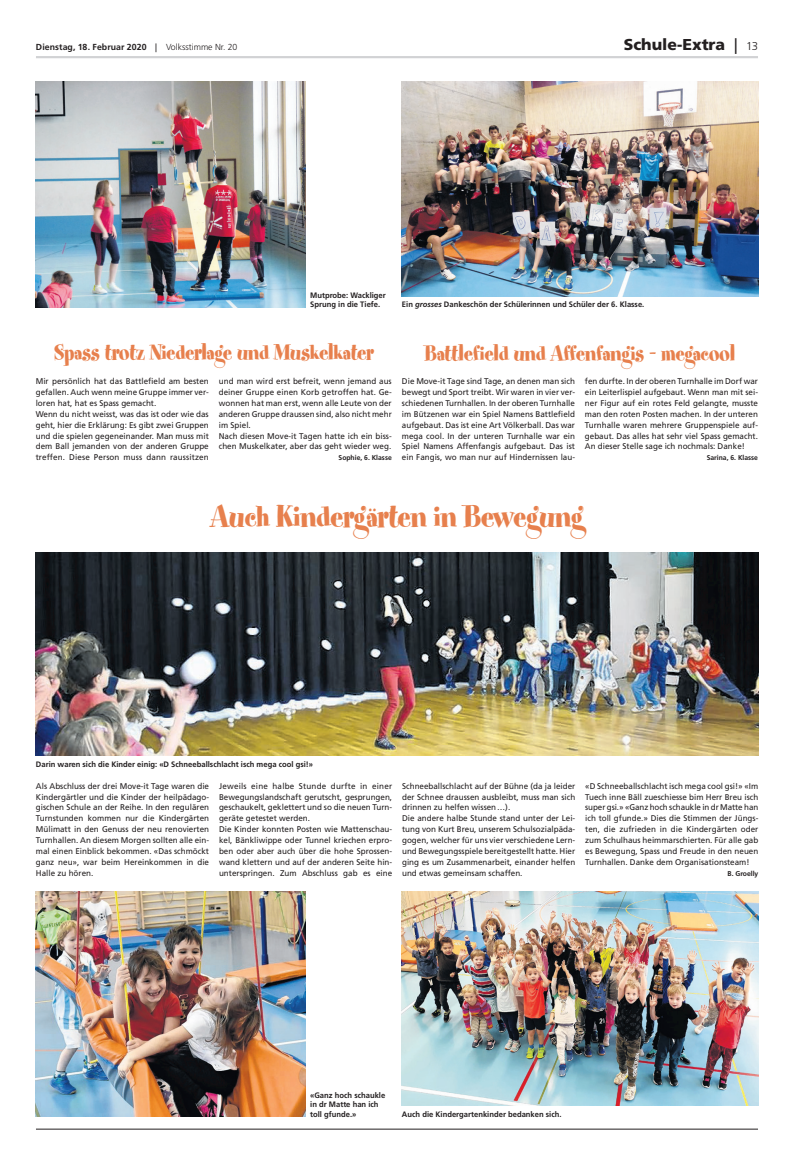
<style>
.page{position:relative;width:794px;height:1166px;background:#fff}
.page>*{position:absolute;margin:0;border:0;box-sizing:border-box;transform-origin:0 0}
.t1{font:35px "Spumoni LP";letter-spacing:-.015em;color:#e7804d}
.t2{font:24.5px "Spumoni LP";letter-spacing:-.015em;color:#e7804d}
.t3{font:900 15.75px "Frutiger LT Std";color:#231f20}
.t4{font:700 8.75px "Frutiger LT Std";letter-spacing:.005em;color:#231f20}
.t5{font:8.31px/10.9px "Frutiger LT Std";color:#231f20;text-align:justify}
.t6{font:700 7.88px/9.6px "Frutiger LT Std";color:#231f20}
.t7{font:700 7px "Frutiger LT Std";color:#231f20}
.s1{font-weight:400}
.s2{font-weight:300}
.s3{font-weight:300;font-size:11.38px}
.s4{font-style:italic}
</style>
<div class="page">
<hr style="left:36px;top:1129px;width:722px;height:1px;background:#231f20">
<hr style="left:36px;top:56px;width:722px;height:2px;background:#d1d2d4">
<img style="left:402px;top:82px;width:356px;height:214px">
<img style="left:402px;top:891px;width:356px;height:215px">
<img style="left:36px;top:891px;width:269px;height:226px">
<img style="left:36px;top:82px;width:269px;height:225px">
<img style="left:36px;top:552px;width:722px;height:204px">
<p class="t4" style="left:36px;top:41px;width:203px">Dienstag, 18. Februar 2020 <span class="s1">|</span> <span class="s2">Volksstimme Nr. 20</span></p>
<h3 class="t3" style="left:624px;top:35px;width:136px">Schule-Extra <span class="s1">|</span> <span class="s3">13</span></h3>
<p class="t6" style="left:310px;top:290px;width:77px">Mutprobe: Wackliger<br>Sprung in die Tiefe.</p>
<p class="t6" style="left:402px;top:300px;width:244px">Ein <span class="s4">grosses</span> Dankeschön der Schülerinnen und Schüler der 6. Klasse.</p>
<h2 class="t2" style="left:54px;top:340px;width:321px">Spass trotz Niederlage und Muskelkater</h2>
<p class="t5" style="left:36px;top:375px;width:175px;text-align:left">Mir persönlich hat das Battlefield am besten gefallen. Auch wenn meine Gruppe immer ver&shy;loren hat, hat es Spass gemacht.<br>Wenn du nicht weisst, was das ist oder wie das geht, hier die Erklärung: Es gibt zwei Gruppen und die spielen gegeneinander. Man muss mit dem Ball jemanden von der anderen Gruppe treffen. Diese Person muss dann raussitzen</p>
<p class="t5" style="left:219px;top:375px;width:175px;text-align:left">und man wird erst befreit, wenn jemand aus deiner Gruppe einen Korb getroffen hat. Ge&shy;wonnen hat man erst, wenn alle Leute von der anderen Gruppe draussen sind, also nicht mehr im Spiel.<br>Nach diesen Move-it Tagen hatte ich ein biss&shy;chen Muskelkater, aber das geht wieder weg.</p>
<p class="t7" style="left:338px;top:454px;width:55px">Sophie, 6. Klasse</p>
<h2 class="t2" style="left:424px;top:341px;width:312px">Battlefield und Affenfangis – megacool</h2>
<p class="t5" style="left:402px;top:375px;width:175px">Die Move-it Tage sind Tage, an denen man sich bewegt und Sport treibt. Wir waren in vier ver&shy;schiedenen Turnhallen. In der oberen Turnhalle im Bützenen war ein Spiel Namens Battlefield aufgebaut. Das ist eine Art Völkerball. Das war mega cool. In der unteren Turnhalle war ein Spiel Namens Affenfangis aufgebaut. Das ist ein Fangis, wo man nur auf Hindernissen lau-</p>
<p class="t5" style="left:585px;top:375px;width:175px">fen durfte. In der oberen Turnhalle im Dorf war ein Leiterlispiel aufgebaut. Wenn man mit sei&shy;ner Figur auf ein rotes Feld gelangte, musste man den roten Posten machen. In der unteren Turnhalle waren mehrere Gruppenspiele auf&shy;gebaut. Das alles hat sehr viel Spass gemacht.<br>An dieser Stelle sage ich nochmals: Danke!</p>
<p class="t7" style="left:706px;top:454px;width:53px">Sarina, 6. Klasse</p>
<h1 class="t1" style="left:210px;top:499px;width:375px">Auch Kindergärten in Bewegung</h1>
<p class="t6" style="left:36px;top:759px;width:279px">Darin waren sich die Kinder einig: «D Schneeballschlacht isch mega cool gsi!»</p>
<p class="t5" style="left:36px;top:780px;width:175px">Als Abschluss der drei Move-it Tage waren die Kindergärtler und die Kinder der heilpädago&shy;gischen Schule an der Reihe. In den regulären Turnstunden kommen nur die Kindergärten Mülimatt in den Genuss der neu renovierten Turnhallen. An diesem Morgen sollten alle ein&shy;mal einen Einblick bekommen. «Das schmöckt ganz neu», war beim Hereinkommen in die Halle zu hören.</p>
<p class="t5" style="left:219px;top:780px;width:175px;text-align:left">Jeweils eine halbe Stunde durfte in einer Bewegungslandschaft gerutscht, gesprungen, geschaukelt, geklettert und so die neuen Turn&shy;geräte getestet werden.<br>Die Kinder konnten Posten wie Mattenschau&shy;kel, Bänkliwippe oder Tunnel kriechen erpro&shy;ben oder aber auch über die hohe Sprossen&shy;wand klettern und auf der anderen Seite hin&shy;unterspringen. Zum Abschluss gab es eine</p>
<p class="t5" style="left:402px;top:780px;width:175px;text-align:left">Schneeballschlacht auf der Bühne (da ja leider der Schnee draussen ausbleibt, muss man sich drinnen zu helfen wissen…).<br>Die andere halbe Stunde stand unter der Lei&shy;tung von Kurt Breu, unserem Schulsozialpäda&shy;gogen, welcher für uns vier verschiedene Lern&shy;und Bewegungsspiele bereitgestellt hatte. Hier ging es um Zusammenarbeit, einander helfen und etwas gemeinsam schaffen.</p>
<p class="t5" style="left:585px;top:780px;width:175px">«D Schneeballschlacht isch mega cool gsi!» «Im Tuech inne Bäll zueschiesse bim Herr Breu isch super gsi.» «Ganz hoch schaukle in dr Matte han ich toll gfunde.» Dies die Stimmen der Jüngs&shy;ten, die zufrieden in die Kindergärten oder zum Schulhaus heimmarschierten. Für alle gab es Bewegung, Spass und Freude in den neuen Turnhallen. Danke dem Organisationsteam!</p>
<p class="t7" style="left:727px;top:869px;width:32px">B. Groelly</p>
<p class="t6" style="left:310px;top:1090px;width:77px">«Ganz hoch schaukle in dr Matte han ich toll gfunde.»</p>
<p class="t6" style="left:402px;top:1109px;width:161px">Auch die Kindergartenkinder bedanken sich.</p>
</div>
